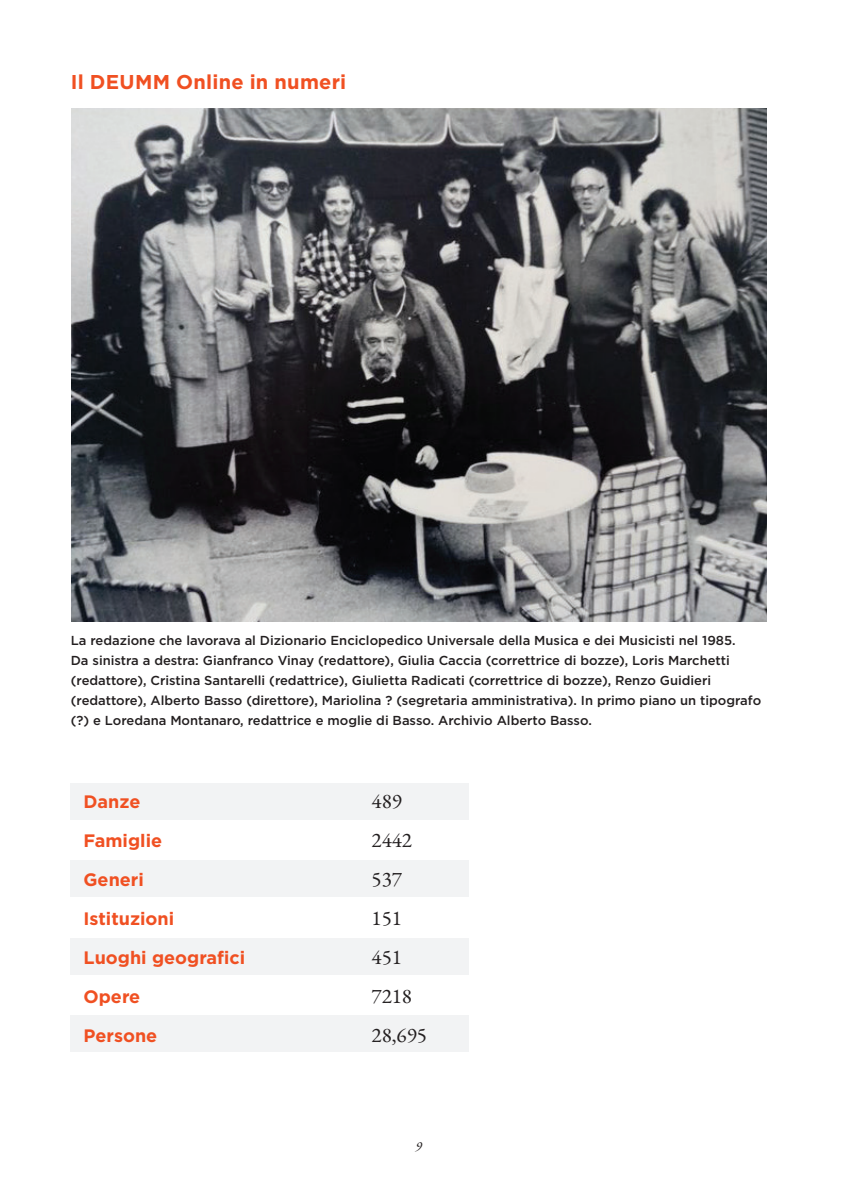
<style>
.page{position:relative;width:842px;height:1193px;background:#fff}
.page>*{position:absolute;margin:0;border:0;box-sizing:border-box;transform-origin:0 0}
.t1{font:21px "EB Garamond";color:#231f20}
.t2{font:700 20px "Gotham HTF";letter-spacing:.015em;color:#f05022}
.t3{font:700 18px "Gotham HTF";color:#f05022}
.t4{font:italic 14px "EB Garamond";color:#231f20}
.t5{font:500 13px/20px "Gotham HTF";color:#231f20}
</style>
<div class="page">
<img style="left:71px;top:108px;width:695px;height:514px">
<div style="left:71px;top:783px;width:398px;height:37px;background:#f2f3f4"></div>
<div style="left:71px;top:860px;width:398px;height:37px;background:#f2f3f4"></div>
<div style="left:71px;top:938px;width:398px;height:37px;background:#f2f3f4"></div>
<div style="left:71px;top:1014px;width:398px;height:37px;background:#f2f3f4"></div>
<h2 class="t2" style="left:71px;top:70px;width:277px">Il DEUMM Online in numeri</h2>
<p class="t5" style="left:71px;top:630px;width:692px">La redazione che lavorava al Dizionario Enciclopedico Universale della Musica e dei Musicisti nel 1985.<br>Da sinistra a destra: Gianfranco Vinay (redattore), Giulia Caccia (correttrice di bozze), Loris Marchetti (redattore), Cristina Santarelli (redattrice), Giulietta Radicati (correttrice di bozze), Renzo Guidieri (redattore), Alberto Basso (direttore), Mariolina ? (segretaria amministrativa). In primo piano un tipografo (?) e Loredana Montanaro, redattrice e moglie di Basso. Archivio Alberto Basso.</p>
<h3 class="t3" style="left:84px;top:791px;width:58px">Danze</h3>
<h1 class="t1" style="left:372px;top:787px;width:32px">489</h1>
<h3 class="t3" style="left:84px;top:830px;width:80px">Famiglie</h3>
<h1 class="t1" style="left:371px;top:826px;width:42px">2442</h1>
<h3 class="t3" style="left:84px;top:869px;width:62px">Generi</h3>
<h1 class="t1" style="left:371px;top:865px;width:32px">537</h1>
<h3 class="t3" style="left:84px;top:908px;width:92px">Istituzioni</h3>
<h1 class="t1" style="left:372px;top:904px;width:32px">151</h1>
<h3 class="t3" style="left:84px;top:947px;width:163px">Luoghi geografici</h3>
<h1 class="t1" style="left:372px;top:943px;width:32px">451</h1>
<h3 class="t3" style="left:84px;top:986px;width:58px">Opere</h3>
<h1 class="t1" style="left:372px;top:982px;width:42px">7218</h1>
<h3 class="t3" style="left:84px;top:1025px;width:75px">Persone</h3>
<h1 class="t1" style="left:372px;top:1021px;width:57px">28,695</h1>
<p class="t4" style="left:415px;top:1137px;width:8px">9</p>
</div>
